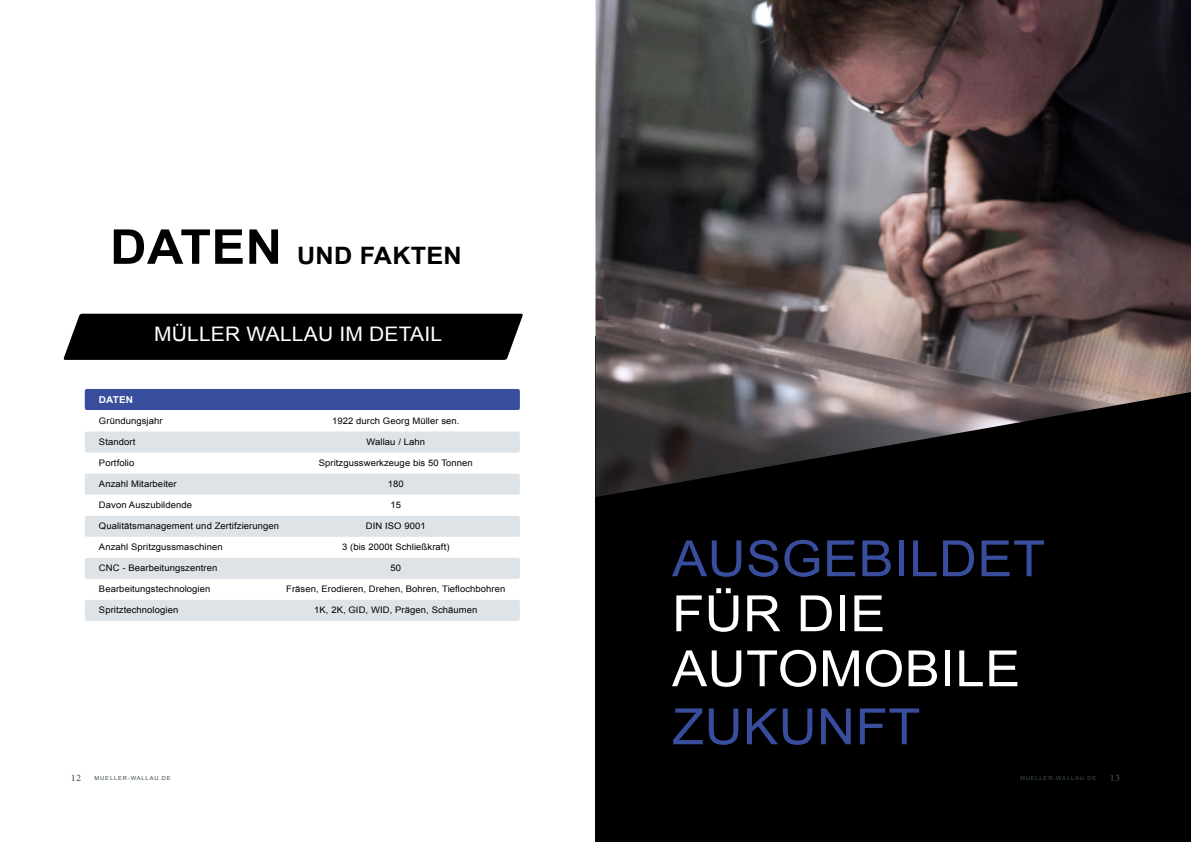
<style>
.page{position:relative;width:1191px;height:842px;background:#fff}
.page>*{position:absolute;margin:0;border:0;box-sizing:border-box;transform-origin:0 0}
.t1{font:50px "Arial";letter-spacing:.01em;color:#384d9c;scale:1.05 1}
.t2{font:50px/55px "Arial";letter-spacing:.01em;color:#fff;scale:1.05 1}
.t3{font:700 24px "Arial";letter-spacing:.01em;color:#000;scale:1.05 1}
.t4{font:20px "Arial";letter-spacing:.01em;color:#fff;scale:1.05 1}
.t5{font:10px "Minion Pro";color:#445055;scale:1.05 1}
.t6{font:700 9.5px "Arial";letter-spacing:.01em;color:#fff;scale:1.05 1}
.t7{font:9px "Arial";letter-spacing:.01em;color:#000;scale:1.05 1}
.t8{font:5.5px "Arial";letter-spacing:.15em;color:#3d4e55;scale:1.05 1}
.s1{font-size:48px}
</style>
<div class="page">
<div style="left:63px;top:314px;width:460px;height:46px;background:#000"></div>
<div style="left:85px;top:389px;width:435px;height:21px;background:#384d9c;border-radius:2px"></div>
<div style="left:85px;top:431px;width:435px;height:22px;background:#dee3e7;border-radius:2px"></div>
<div style="left:85px;top:474px;width:435px;height:21px;background:#dee3e7;border-radius:2px"></div>
<div style="left:85px;top:516px;width:435px;height:21px;background:#dee3e7;border-radius:2px"></div>
<div style="left:85px;top:558px;width:435px;height:21px;background:#dee3e7;border-radius:2px"></div>
<div style="left:85px;top:600px;width:435px;height:21px;background:#dee3e7;border-radius:2px"></div>
<div style="left:595px;top:337px;width:596px;height:505px;background:#000"></div>
<img style="left:595px;top:0;width:596px;height:497px">
<h2 class="t3" style="left:110px;top:240px;width:336px"><span class="s1">DATEN</span> UND FAKTEN</h2>
<h3 class="t4" style="left:154px;top:321px;width:276px">MÜLLER WALLAU IM DETAIL</h3>
<p class="t6" style="left:99px;top:393px;width:34px">DATEN</p>
<p class="t7" style="left:99px;top:415px;width:62px">Gründungsjahr</p>
<p class="t7" style="left:99px;top:436px;width:36px">Standort</p>
<p class="t7" style="left:99px;top:457px;width:35px">Portfolio</p>
<p class="t7" style="left:99px;top:478px;width:76px">Anzahl Mitarbeiter</p>
<p class="t7" style="left:99px;top:499px;width:90px">Davon Auszubildende</p>
<p class="t7" style="left:99px;top:520px;width:173px">Qualitätsmanagement und Zertifzierungen</p>
<p class="t7" style="left:99px;top:541px;width:119px">Anzahl Spritzgussmaschinen</p>
<p class="t7" style="left:99px;top:562px;width:114px">CNC - Bearbeitungszentren</p>
<p class="t7" style="left:99px;top:583px;width:108px">Bearbeitungstechnologien</p>
<p class="t7" style="left:99px;top:604px;width:77px">Spritztechnologien</p>
<p class="t7" style="left:332px;top:415px;width:123px">1922 durch Georg Müller sen.</p>
<p class="t7" style="left:366px;top:436px;width:57px">Wallau / Lahn</p>
<p class="t7" style="left:319px;top:457px;width:148px">Spritzgusswerkzeuge bis 50 Tonnen</p>
<p class="t7" style="left:388px;top:478px;width:17px">180</p>
<p class="t7" style="left:390px;top:499px;width:12px">15</p>
<p class="t7" style="left:366px;top:520px;width:59px">DIN ISO 9001</p>
<p class="t7" style="left:342px;top:541px;width:104px">3 (bis 2000t Schließkraft)</p>
<p class="t7" style="left:390px;top:562px;width:12px">50</p>
<p class="t7" style="left:286px;top:583px;width:210px">Fräsen, Erodieren, Drehen, Bohren, Tieflochbohren</p>
<p class="t7" style="left:314px;top:604px;width:157px">1K, 2K, GID, WID, Prägen, Schäumen</p>
<h1 class="t1" style="left:672px;top:526px;width:357px">AUSGEBILDET</h1>
<h1 class="t2" style="left:672px;top:587px;width:333px">FÜR DIE<br>AUTOMOBILE</h1>
<h1 class="t1" style="left:672px;top:694px;width:238px">ZUKUNFT</h1>
<p class="t5" style="left:71px;top:771px;width:11px">12</p>
<p class="t8" style="left:95px;top:774px;width:74px">MUELLER-WALLAU.DE</p>
<p class="t8" style="left:1020px;top:774px;width:74px">MUELLER-WALLAU.DE</p>
<p class="t5" style="left:1110px;top:771px;width:11px">13</p>
</div>
